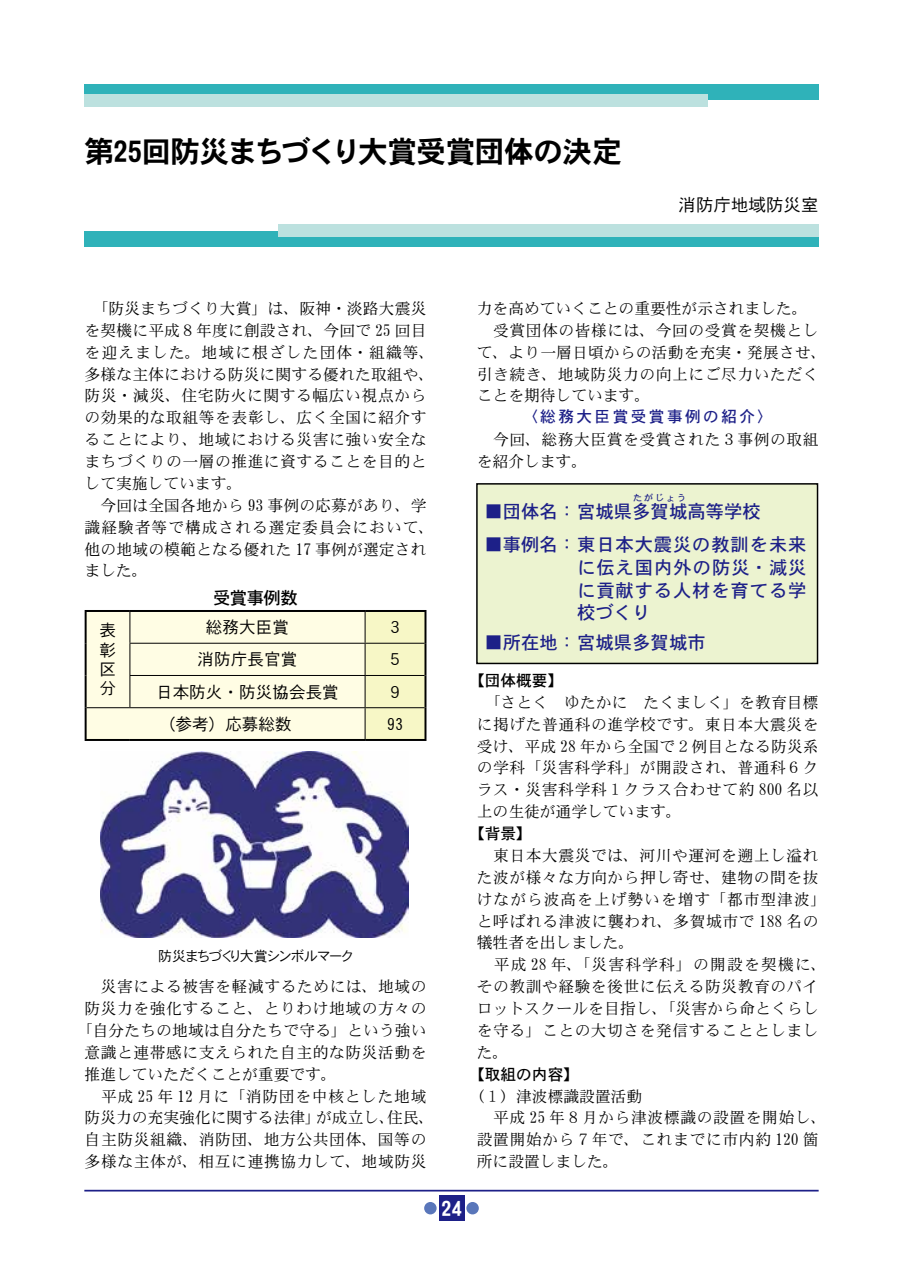
<style>
.page{position:relative;width:903px;height:1275px;background:#fff}
.page>*{position:absolute;margin:0;border:0;box-sizing:border-box;transform-origin:0 0}
.t1{font:29.75px "DFHS Gothic W7 WIN RKSJ H";letter-spacing:-.025em;color:#000}
.t2{font:21px "DFHS Gothic W7 WIN RKSJ H";color:#fff}
.t3{font:18.38px/22.8px "DFHS Gothic W5 WIN RKSJ H";letter-spacing:.045em;color:#1d2088;text-align:justify}
.t4{font:18.38px "DFHS Gothic W5 WIN RKSJ H";color:#1d2088}
.t5{font:17.5px "DFHS Gothic W3 WING RKSJ H";color:#000}
.t6{font:17.5px "DFHS Gothic W5 WIN RKSJ H";letter-spacing:-.035em;color:#000}
.t7{font:16.62px/19.2px "DFHS Gothic W3 WIN RKSJ H";color:#000;text-align:justify}
.t8{font:15.75px/21.9px "DFHS Mincho W3 WIN RKSJ H";letter-spacing:.035em;color:#000}
.t9{font:15.75px/21.9px "DFHS Mincho W3 WIN RKSJ H";letter-spacing:.01em;color:#000}
.t10{font:15.75px "DFHS Mincho W3 WIN RKSJ H";color:#000}
.t11{font:15.75px "DFHS Gothic W5 WIN RKSJ H";color:#000}
.t12{font:15.75px "DFHS Gothic W5 WIN RKSJ H";letter-spacing:.15em;color:#1d2088}
.t13{font:14px "DFHS Gothic W3 WING RKSJ H";color:#000}
.t14{font:9.1px "DFHS Gothic W5 WIN RKSJ H";letter-spacing:.2em;color:#1d2088}
.s1{font-family:"DFHS Gothic W7 WING RKSJ H"}
</style>
<div class="page">
<hr style="left:84px;top:1190px;width:735px;height:1px;background:#1d2088">
<div style="left:439px;top:1196px;width:25px;height:25px;background:#1d2088"></div>
<div style="left:466px;top:1202px;width:13px;height:12px;background:#5976ba;border-radius:50%"></div>
<div style="left:424px;top:1202px;width:13px;height:12px;background:#5976ba;border-radius:50%"></div>
<div style="left:84px;top:231px;width:734px;height:16px;background:#2fb2b9"></div>
<div style="left:278px;top:224px;width:540px;height:12px;background:#bce1df"></div>
<div style="left:84px;top:84px;width:734px;height:16px;background:#2fb2b9"></div>
<div style="left:84px;top:95px;width:624px;height:12px;background:#bce1df"></div>
<svg style="left:87px;top:612px;width:337px;height:127px;background:#fcfadd"></svg>
<hr style="left:129px;top:612px;width:1px;height:31px;background:#000">
<hr style="left:365px;top:612px;width:1px;height:31px;background:#000">
<hr style="left:129px;top:643px;width:236px;height:1px;background:#000">
<hr style="left:129px;top:644px;width:1px;height:31px;background:#000">
<hr style="left:365px;top:643px;width:59px;height:1px;background:#000">
<hr style="left:365px;top:644px;width:1px;height:31px;background:#000">
<hr style="left:129px;top:675px;width:236px;height:1px;background:#000">
<hr style="left:129px;top:676px;width:1px;height:31px;background:#000">
<hr style="left:365px;top:675px;width:59px;height:1px;background:#000">
<hr style="left:365px;top:676px;width:1px;height:31px;background:#000">
<hr style="left:87px;top:707px;width:43px;height:1px;background:#000">
<hr style="left:130px;top:707px;width:235px;height:1px;background:#000">
<hr style="left:365px;top:707px;width:59px;height:1px;background:#000">
<hr style="left:365px;top:708px;width:1px;height:31px;background:#000">
<hr style="left:85px;top:610px;width:45px;height:2px;background:#000">
<hr style="left:85px;top:612px;width:2px;height:31px;background:#000">
<hr style="left:85px;top:643px;width:2px;height:32px;background:#000">
<hr style="left:85px;top:675px;width:2px;height:33px;background:#000">
<hr style="left:130px;top:610px;width:235px;height:2px;background:#000">
<hr style="left:365px;top:610px;width:61px;height:2px;background:#000">
<hr style="left:424px;top:612px;width:2px;height:31px;background:#000">
<hr style="left:424px;top:643px;width:2px;height:32px;background:#000">
<hr style="left:424px;top:675px;width:2px;height:33px;background:#000">
<hr style="left:85px;top:708px;width:2px;height:31px;background:#000">
<hr style="left:424px;top:708px;width:2px;height:31px;background:#000">
<hr style="left:85px;top:739px;width:45px;height:2px;background:#000">
<hr style="left:130px;top:739px;width:235px;height:2px;background:#000">
<hr style="left:365px;top:739px;width:61px;height:2px;background:#000">
<div style="left:476px;top:483px;width:342px;height:181px;background:#ecf3d0;border:1px solid #000"></div>
<img style="left:100px;top:751px;width:308px;height:186px">
<h1 class="t1" style="left:84px;top:137px;width:539px">第25回防災まちづくり大賞受賞団体の決定</h1>
<p class="t5" style="left:679px;top:196px;width:141px">消防庁地域防災室</p>
<p class="t8" style="left:85px;top:298px;width:351px">　「防災まちづくり大賞」は、阪神・淡路大震災を契機に平成８年度に創設され、今回で 25 回目を迎えました。地域に根ざした団体・組織等、多様な主体における防災に関する優れた取組や、防災・減災、住宅防火に関する幅広い視点からの効果的な取組等を表彰し、広く全国に紹介することにより、地域における災害に強い安全なまちづくりの一層の推進に資することを目的として実施しています。<br>　今回は全国各地から 93 事例の応募があり、学識経験者等で構成される選定委員会において、他の地域の模範となる優れた 17 事例が選定されました。</p>
<p class="t6" style="left:213px;top:589px;width:86px">受賞事例数</p>
<p class="t7" style="left:99px;top:621px;width:18px">表彰区分</p>
<p class="t7" style="left:206px;top:618px;width:85px">総務大臣賞</p>
<p class="t7" style="left:387px;top:618px;width:18px">３</p>
<p class="t7" style="left:198px;top:650px;width:101px">消防庁長官賞</p>
<p class="t7" style="left:387px;top:650px;width:18px">５</p>
<p class="t7" style="left:156px;top:682px;width:184px">日本防火・防災協会長賞</p>
<p class="t7" style="left:387px;top:682px;width:18px">９</p>
<p class="t7" style="left:159px;top:715px;width:134px">（参考）応募総数</p>
<p class="t7" style="left:387px;top:715px;width:18px">93</p>
<p class="t13" style="left:158px;top:949px;width:196px">防災まちづくり大賞シンボルマーク</p>
<p class="t8" style="left:85px;top:976px;width:343px">　災害による被害を軽減するためには、地域の</p>
<p class="t8" style="left:85px;top:998px;width:343px">防災力を強化すること、とりわけ地域の方々の</p>
<p class="t9" style="left:77px;top:1020px;width:351px">「自分たちの地域は自分たちで守る」という強い</p>
<p class="t8" style="left:85px;top:1042px;width:343px">意識と連帯感に支えられた自主的な防災活動を</p>
<p class="t10" style="left:85px;top:1066px;width:253px">推進していただくことが重要です。</p>
<p class="t8" style="left:85px;top:1085px;width:343px">　平成 25 年 12 月に「消防団を中核とした地域</p>
<p class="t10" style="left:85px;top:1110px;width:351px">防災力の充実強化に関する法律」が成立し、住民、</p>
<p class="t8" style="left:85px;top:1129px;width:343px">自主防災組織、消防団、地方公共団体、国等の</p>
<p class="t8" style="left:85px;top:1151px;width:343px">多様な主体が、相互に連携協力して、地域防災</p>
<h2 class="t2" style="left:435px;top:1198px;width:28px"><span class="s1">1</span>24</h2>
<p class="t9" style="left:477px;top:298px;width:351px">力を高めていくことの重要性が示されました。　受賞団体の皆様には、今回の受賞を契機として、より一層日頃からの活動を充実・発展させ、引き続き、地域防災力の向上にご尽力いただくことを期待しています。</p>
<p class="t8" style="left:477px;top:429px;width:343px">　今回、総務大臣賞を受賞された３事例の取組を紹介します。</p>
<p class="t12" style="left:522px;top:408px;width:253px">〈総務大臣賞受賞事例の紹介〉</p>
<p class="t14" style="left:633px;top:493px;width:55px">たがじょう</p>
<p class="t4" style="left:484px;top:502px;width:278px">■団体名：宮城県多賀城高等学校</p>
<p class="t3" style="left:577px;top:534px;width:231px;text-indent:-93px">■事例名：東日本大震災の教訓を未来に伝え国内外の防災・減災に貢献する人材を育てる学校づくり</p>
<p class="t4" style="left:484px;top:633px;width:223px">■所在地：宮城県多賀城市</p>
<p class="t11" style="left:469px;top:672px;width:96px">【団体概要】</p>
<p class="t8" style="left:477px;top:692px;width:343px;text-align:justify">　「さとく　ゆたかに　たくましく」を教育目標に掲げた普通科の進学校です。東日本大震災を受け、平成 28 年から全国で２例目となる防災系の学科「災害科学科」が開設され、普通科６クラス・災害科学科１クラス合わせて約 800 名以上の生徒が通学しています。</p>
<p class="t11" style="left:469px;top:825px;width:65px">【背景】</p>
<p class="t8" style="left:477px;top:845px;width:351px">　東日本大震災では、河川や運河を遡上し溢れた波が様々な方向から押し寄せ、建物の間を抜けながら波高を上げ勢いを増す「都市型津波」と呼ばれる津波に襲われ、多賀城市で 188 名の犠牲者を出しました。<br>　平成 28 年、「災害科学科」の開設を契機に、その教訓や経験を後世に伝える防災教育のパイロットスクールを目指し、「災害から命とくらしを守る」ことの大切さを発信することとしました。</p>
<p class="t11" style="left:469px;top:1066px;width:112px">【取組の内容】</p>
<p class="t8" style="left:477px;top:1085px;width:351px;text-indent:-8px">（１）津波標識設置活動<br>　平成 25 年８月から津波標識の設置を開始し、設置開始から７年で、これまでに市内約 120 箇所に設置しました。</p>
</div>
